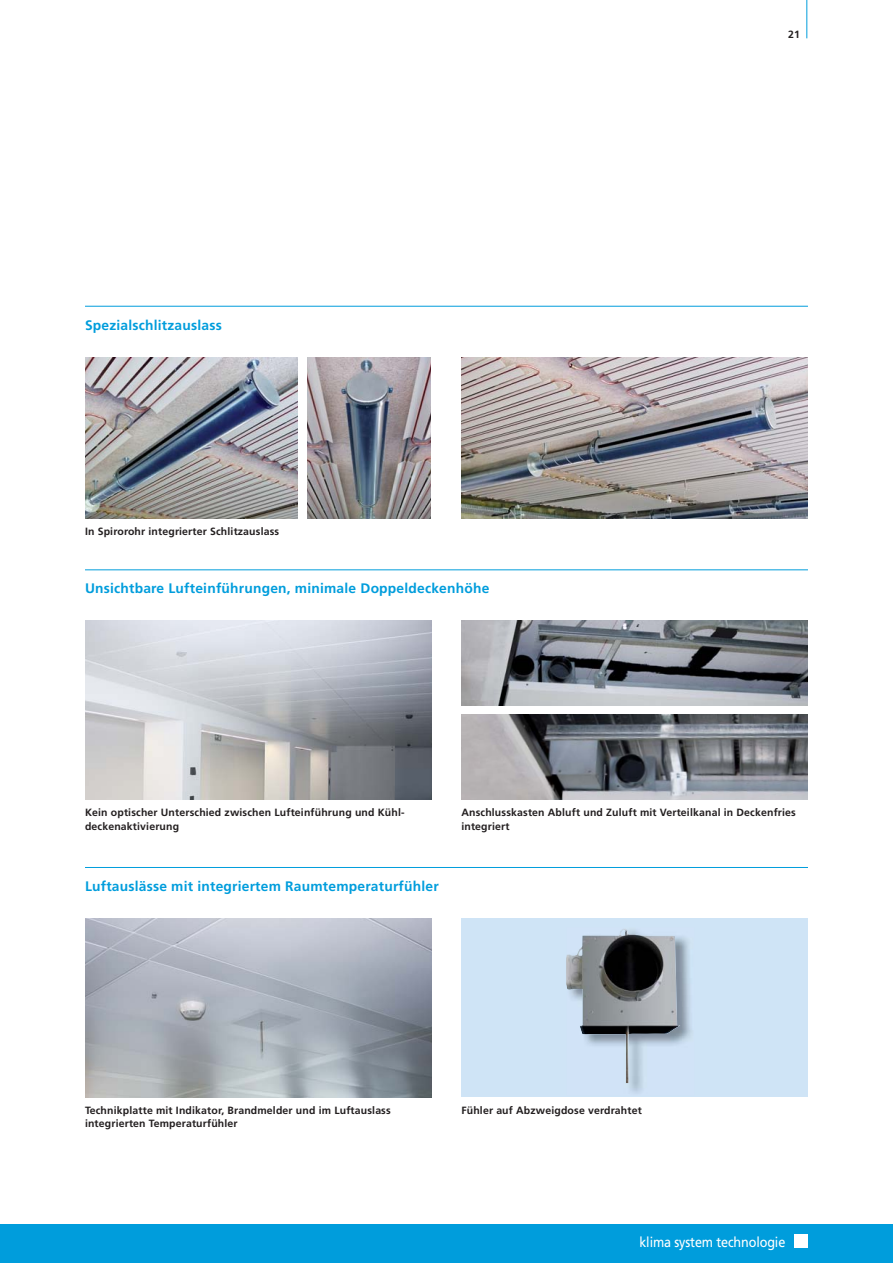
<style>
.page{position:relative;width:893px;height:1263px;background:#fff}
.page>*{position:absolute;margin:0;border:0;box-sizing:border-box;transform-origin:0 0}
.t1{font:14.1px "Frutiger";letter-spacing:-.01em;color:#fff;scale:.9 1}
.t2{font:700 13.8px "Frutiger";letter-spacing:.015em;color:#009ddc}
.t3{font:700 10.5px/13.5px "Frutiger";letter-spacing:.015em;color:#231f20}
</style>
<div class="page">
<div style="left:0;top:1225px;width:893px;height:38px;background:#009ddc"></div>
<div style="left:794px;top:1235px;width:13px;height:13px;background:#fff"></div>
<hr style="left:806px;top:0;width:1px;height:38px;background:#009ddc">
<img style="left:85px;top:621px;width:347px;height:178px">
<img style="left:461px;top:621px;width:347px;height:85px">
<div style="left:461px;top:919px;width:347px;height:178px;background:#cfe4f6"></div>
<img style="left:85px;top:919px;width:347px;height:178px">
<img style="left:461px;top:714px;width:347px;height:85px">
<img style="left:626px;top:937px;width:66px;height:156px">
<img style="left:566px;top:955px;width:1px;height:32px">
<img style="left:567px;top:929px;width:113px;height:154px">
<img style="left:85px;top:357px;width:213px;height:162px">
<img style="left:308px;top:357px;width:123px;height:162px">
<img style="left:461px;top:357px;width:347px;height:162px">
<hr style="left:85px;top:306px;width:723px;height:1px;background:#009ddc">
<hr style="left:85px;top:569px;width:723px;height:1px;background:#009ddc">
<hr style="left:85px;top:867px;width:723px;height:1px;background:#009ddc">
<h2 class="t2" style="left:85px;top:319px;width:138px">Spezialschlitzauslass</h2>
<p class="t3" style="left:85px;top:526px;width:196px">In Spirorohr integrierter Schlitzauslass</p>
<h2 class="t2" style="left:85px;top:583px;width:406px">Unsichtbare Lufteinführungen, minimale Doppeldeckenhöhe</h2>
<p class="t3" style="left:788px;top:28px;width:13px">21</p>
<p class="t3" style="left:85px;top:806px;width:321px">Kein optischer Unterschied zwischen Lufteinführung und Kühl&shy;deckenaktivierung</p>
<p class="t3" style="left:461px;top:806px;width:336px">Anschlusskasten Abluft und Zuluft mit Verteilkanal in Deckenfries integriert</p>
<h2 class="t2" style="left:85px;top:880px;width:355px">Luftauslässe mit integriertem Raumtemperaturfühler</h2>
<p class="t3" style="left:85px;top:1104px;width:307px">Technikplatte mit Indikator, Brandmelder und im Luftauslass integrierten Temperaturfühler</p>
<p class="t3" style="left:461px;top:1104px;width:182px">Fühler auf Abzweigdose verdrahtet</p>
<h1 class="t1" style="left:639px;top:1234px;width:164px">klima system technologie</h1>
</div>
